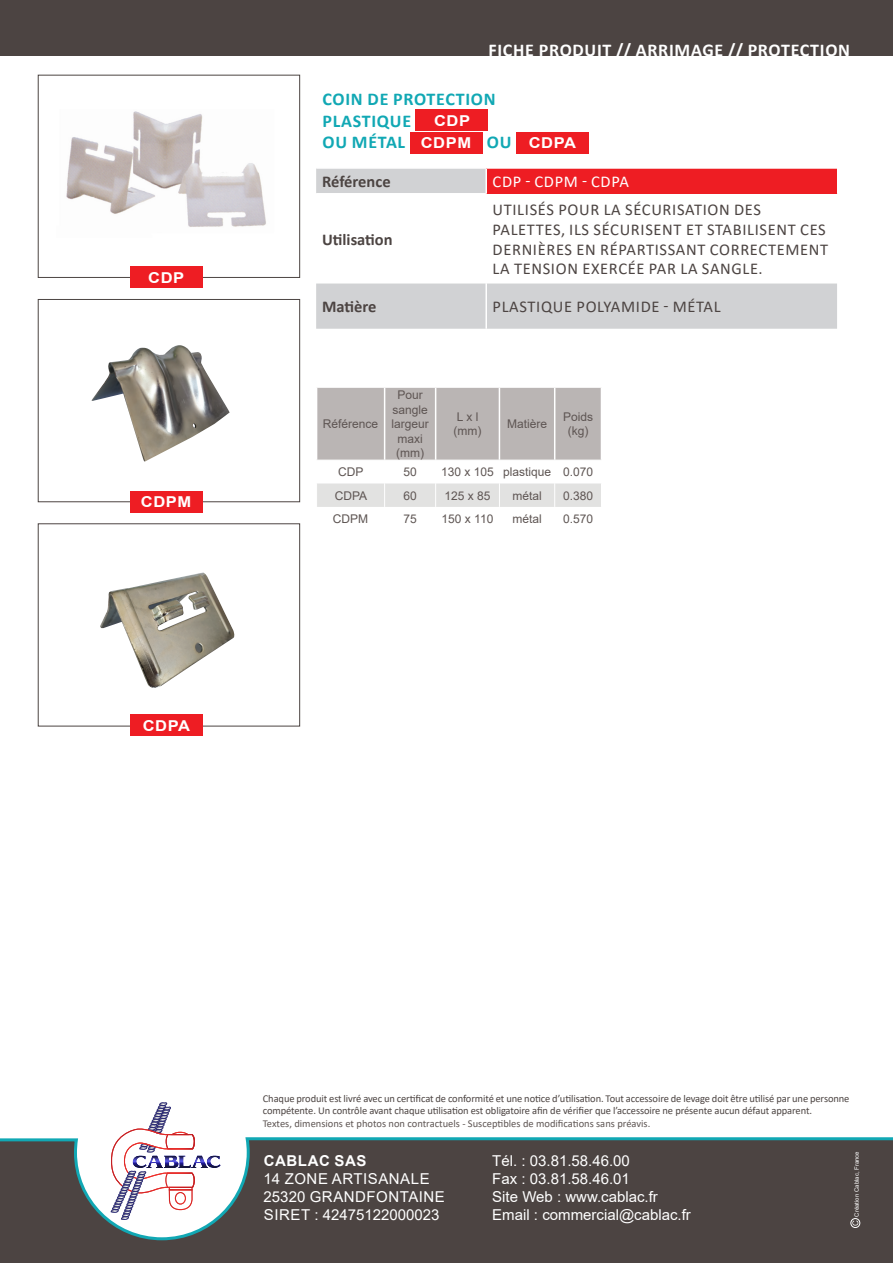
<style>
.page{position:relative;width:893px;height:1263px;background:#fff}
.page>*{position:absolute;margin:0;border:0;box-sizing:border-box;transform-origin:0 0}
.t1{font:700 18px/21.6px "Calibri";letter-spacing:.04em;color:#11a8b4}
.t2{font:700 18px "Calibri";letter-spacing:.04em;color:#fff}
.t3{font:16.5px/19.8px "Calibri";letter-spacing:.04em;color:#4c4442}
.t4{font:700 16.5px "Calibri";color:#4c4442}
.t5{font:16.5px "Calibri";letter-spacing:.04em;color:#fff}
.t6{font:15px/18px "Arial";color:#fff}
.t7{font:15px/18px "Arial";letter-spacing:.035em;color:#fff}
.t8{font:700 15px "Arial";letter-spacing:.035em;color:#fff;scale:1.1 1}
.t9{font:700 15px "Arial";letter-spacing:.035em;color:#fff}
.t10{font:12px/14.4px "Arial";color:#5e5553;text-align:center}
.t11{font:10.5px/12.6px "Calibri";letter-spacing:-.01em;color:#4c4442}
.t12{font:10.5px "Calibri";color:#5e5553}
.t13{font:6px "Arial";color:#fff}
.s1{font-family:"Arial";font-size:15px;color:#fff}
</style>
<div class="page">
<div style="left:0;top:1138px;width:893px;height:125px;background:#4c4442"></div>
<svg style="left:121px;top:1102px;width:73px;height:34px"></svg>
<div style="left:0;top:0;width:893px;height:55px;background:#4c4442"></div>
<svg style="left:0;top:1136px;width:893px;height:105px"></svg>
<div style="left:850px;top:1218px;width:10px;height:10px;border:1px solid #fff;border-radius:50%"></div>
<svg style="left:852px;top:1220px;width:6px;height:5px"></svg>
<div style="left:38px;top:75px;width:262px;height:203px;border:1px solid #4c4442"></div>
<div style="left:38px;top:299px;width:262px;height:203px;border:1px solid #4c4442"></div>
<div style="left:38px;top:523px;width:262px;height:203px;border:1px solid #4c4442"></div>
<svg style="left:316px;top:169px;width:521px;height:160px"></svg>
<div style="left:486px;top:168px;width:351px;height:25px;background:#ee1d23"></div>
<hr style="left:316px;top:193px;width:169px;height:1px;background:#fff">
<hr style="left:487px;top:193px;width:350px;height:1px;background:#ee1d23">
<hr style="left:485px;top:169px;width:2px;height:24px;background:#fff">
<hr style="left:485px;top:193px;width:2px;height:91px;background:#fff">
<hr style="left:485px;top:284px;width:2px;height:45px;background:#fff">
<hr style="left:486px;top:167px;width:351px;height:2px;background:#fff">
<div style="left:416px;top:109px;width:72px;height:22px;background:#ee1d23"></div>
<div style="left:410px;top:132px;width:72px;height:22px;background:#ee1d23"></div>
<div style="left:516px;top:132px;width:72px;height:22px;background:#ee1d23"></div>
<img style="left:66px;top:111px;width:200px;height:116px">
<img style="left:91px;top:345px;width:139px;height:117px">
<img style="left:100px;top:572px;width:135px;height:116px">
<div style="left:130px;top:267px;width:72px;height:21px;background:#ee1d23"></div>
<div style="left:130px;top:491px;width:72px;height:21px;background:#ee1d23"></div>
<div style="left:130px;top:714px;width:72px;height:22px;background:#ee1d23"></div>
<svg style="left:317px;top:388px;width:284px;height:119px"></svg>
<h3 class="t8" style="left:148px;top:267px;width:34px">CDP</h3>
<h3 class="t8" style="left:141px;top:491px;width:47px">CDPM</h3>
<h3 class="t8" style="left:143px;top:715px;width:45px">CDPA</h3>
<h1 class="t2" style="left:488px;top:37px;width:363px">FICHE PRODUIT // ARRIMAGE // PROTECTION</h1>
<h1 class="t1" style="left:322px;top:88px;width:175px">COIN DE PROTECTION<br>PLASTIQUE</h1>
<h3 class="t8" style="left:434px;top:110px;width:34px">CDP</h3>
<h1 class="t1" style="left:322px;top:131px;width:255px">OU MÉTAL <span class="s1">CDPM</span> OU <span class="s1">CDPA</span></h1>
<h2 class="t4" style="left:322px;top:170px;width:70px">Référence</h2>
<h2 class="t5" style="left:493px;top:170px;width:138px">CDP - CDPM - CDPA</h2>
<h2 class="t4" style="left:322px;top:228px;width:72px">Utilisation</h2>
<h2 class="t3" style="left:493px;top:199px;width:337px">UTILISÉS POUR LA SÉCURISATION DES PALETTES, ILS SÉCURISENT ET STABILISENT CES DERNIÈRES EN RÉPARTISSANT CORRECTEMENT LA TENSION EXERCÉE PAR LA SANGLE.</h2>
<h2 class="t4" style="left:322px;top:295px;width:56px">Matière</h2>
<h2 class="t3" style="left:493px;top:296px;width:230px">PLASTIQUE POLYAMIDE - MÉTAL</h2>
<p class="t10" style="left:323px;top:417px;width:57px">Référence</p>
<p class="t10" style="left:391px;top:388px;width:39px">Pour sangle largeur maxi (mm)</p>
<p class="t10" style="left:454px;top:409px;width:29px;text-align:left">L x l (mm)</p>
<p class="t10" style="left:507px;top:417px;width:42px">Matière</p>
<p class="t10" style="left:563px;top:409px;width:32px">Poids (kg)</p>
<p class="t10" style="left:338px;top:465px;width:27px">CDP</p>
<p class="t10" style="left:403px;top:465px;width:15px">50</p>
<p class="t10" style="left:441px;top:465px;width:153px">130 x 105 plastique 0.070</p>
<p class="t10" style="left:335px;top:488px;width:34px">CDPA</p>
<p class="t10" style="left:403px;top:488px;width:15px">60</p>
<p class="t10" style="left:444px;top:488px;width:48px">125 x 85</p>
<p class="t10" style="left:512px;top:488px;width:31px">métal</p>
<p class="t10" style="left:563px;top:488px;width:32px">0.380</p>
<p class="t10" style="left:333px;top:511px;width:37px">CDPM</p>
<p class="t10" style="left:403px;top:511px;width:15px">75</p>
<p class="t10" style="left:442px;top:511px;width:53px">150 x 110</p>
<p class="t10" style="left:512px;top:511px;width:31px">métal</p>
<p class="t10" style="left:563px;top:511px;width:32px">0.570</p>
<p class="t11" style="left:263px;top:1091px;width:588px">Chaque produit est livré avec un certificat de conformité et une notice d’utilisation. Tout accessoire de levage doit être utilisé par une personne compétente. Un contrôle avant chaque utilisation est obligatoire afin de vérifier que l’accessoire ne présente aucun défaut apparent.</p>
<p class="t12" style="left:263px;top:1116px;width:389px">Textes, dimensions et photos non contractuels - Susceptibles de modifications sans préavis.</p>
<h3 class="t9" style="left:264px;top:1150px;width:104px">CABLAC SAS</h3>
<h3 class="t7" style="left:264px;top:1169px;width:183px">14 ZONE ARTISANALE<br>25320 GRANDFONTAINE<br>SIRET : 42475122000023</h3>
<h3 class="t6" style="left:492px;top:1151px;width:200px">Tél. : 03.81.58.46.00<br>Fax : 03.81.58.46.01<br>Site Web : www.cablac.fr<br>Email : commercial@cablac.fr</h3>
<p class="t13" style="left:853px;top:1216px;width:67px;rotate:-90deg">Création Cablac, France</p>
</div>
